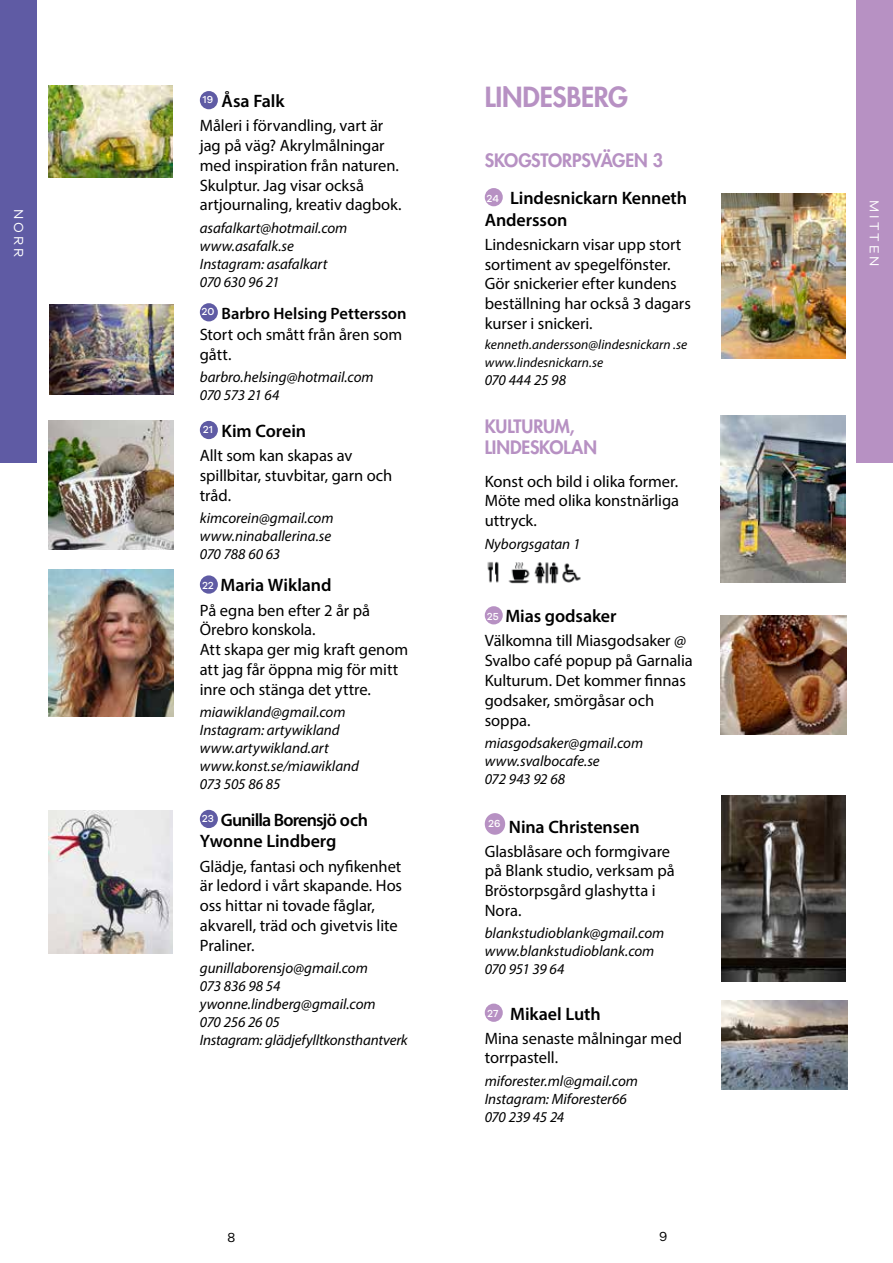
<style>
.page{position:relative;width:893px;height:1263px;background:#fff}
.page>*{position:absolute;margin:0;border:0;box-sizing:border-box;transform-origin:0 0}
.t1{font:800 27px "Futura Std";letter-spacing:-.01em;color:#b791c3}
.t2{font:600 18px/21.6px "Myriad Pro";letter-spacing:-.005em;color:#000}
.t3{font:800 18px/21.6px "Futura Std";letter-spacing:-.01em;color:#b791c3}
.t4{font:600 18px/21.6px "Myriad Pro";letter-spacing:-.025em;color:#000}
.t5{font:16.5px/19.8px "Myriad Pro";letter-spacing:-.005em;color:#000}
.t6{font:italic 15px/18px "Myriad Pro";color:#000}
.t7{font:italic 13.5px/18px "Myriad Pro";color:#000}
.t8{font:13.5px "Galano Grotesque";letter-spacing:.215em;color:#fff}
.t9{font:13.5px "Galano Grotesque";color:#000}
.s1{font-weight:600}
.s2{font-family:"Galano Grotesque";font-weight:500;font-size:10.5px;color:#fff}
</style>
<div class="page">
<div style="left:200px;top:91px;width:18px;height:18px;background:#5f5ba4;border-radius:50%"></div>
<div style="left:200px;top:303px;width:18px;height:18px;background:#5f5ba4;border-radius:50%"></div>
<div style="left:200px;top:421px;width:18px;height:18px;background:#5f5ba4;border-radius:50%"></div>
<div style="left:200px;top:575px;width:18px;height:19px;background:#5f5ba4;border-radius:50%"></div>
<div style="left:200px;top:810px;width:18px;height:18px;background:#5f5ba4;border-radius:50%"></div>
<img style="left:49px;top:86px;width:124px;height:91px">
<img style="left:50px;top:305px;width:123px;height:90px">
<img style="left:49px;top:421px;width:124px;height:129px">
<img style="left:49px;top:569px;width:124px;height:148px">
<img style="left:49px;top:810px;width:124px;height:143px">
<div style="left:485px;top:188px;width:18px;height:18px;background:#b791c3;border-radius:50%"></div>
<img style="left:487px;top:561px;width:43px;height:23px">
<img style="left:534px;top:562px;width:25px;height:22px">
<img style="left:562px;top:563px;width:19px;height:20px">
<div style="left:485px;top:606px;width:18px;height:18px;background:#b791c3;border-radius:50%"></div>
<div style="left:485px;top:813px;width:20px;height:22px;background:#b791c3;border-radius:50%"></div>
<div style="left:485px;top:1003px;width:18px;height:19px;background:#b791c3;border-radius:50%"></div>
<img style="left:721px;top:194px;width:124px;height:165px">
<img style="left:721px;top:416px;width:125px;height:167px">
<img style="left:720px;top:616px;width:127px;height:118px">
<img style="left:722px;top:795px;width:124px;height:186px">
<img style="left:722px;top:1000px;width:125px;height:89px">
<div style="left:0;top:0;width:36px;height:462px;background:#5f5ba4"></div>
<div style="left:857px;top:0;width:36px;height:462px;background:#b791c3"></div>
<h1 class="t1" style="left:485px;top:80px;width:145px">LINDESBERG</h1>
<p class="t2" style="left:203px;top:90px;width:83px"><sup>19</sup> Åsa Falk</p>
<p class="t5" style="left:200px;top:115px;width:203px">Måleri i förvandling, vart är jag på väg? Akrylmålningar med inspiration från naturen.<br>Skulptur. Jag visar också artjournaling, kreativ dagbok.</p>
<p class="t6" style="left:200px;top:218px;width:149px">asafalkart@hotmail.com www.asafalk.se<br>Instagram: asafalkart<br>070 630 96 21</p>
<p class="t5" style="left:200px;top:303px;width:208px;line-height:20.2px"><sup>20</sup> <span class="s1">Barbro Helsing Pettersson<br></span>Stort och smått från åren som gått.</p>
<p class="t6" style="left:200px;top:368px;width:175px">barbro.helsing@hotmail.com<br>070 573 21 64</p>
<p class="t2" style="left:203px;top:420px;width:104px"><sup>21</sup> Kim Corein</p>
<p class="t5" style="left:200px;top:445px;width:194px">Allt som kan skapas av spillbitar, stuvbitar, garn och tråd.</p>
<p class="t6" style="left:200px;top:508px;width:135px">kimcorein@gmail.com www.ninaballerina.se<br>070 788 60 63</p>
<p class="t2" style="left:202px;top:574px;width:131px"><span class="s2">22</span> Maria Wikland</p>
<p class="t5" style="left:200px;top:600px;width:210px">På egna ben efter 2 år på<br>Örebro konskola.<br>Att skapa ger mig kraft genom att jag får öppna mig för mitt inre och stänga det yttre.</p>
<p class="t6" style="left:200px;top:703px;width:161px">miawikland@gmail.com<br>Instagram: artywikland www.artywikland.art www.konst.se/miawikland<br>073 505 86 85</p>
<p class="t4" style="left:200px;top:808px;width:170px"><sup>23</sup> Gunilla Borensjö och<br>Ywonne Lindberg</p>
<p class="t5" style="left:200px;top:856px;width:204px">Glädje, fantasi och nyfikenhet är ledord i vårt skapande. Hos oss hittar ni tovade fåglar, akvarell, träd och givetvis lite<br>Praliner.</p>
<p class="t6" style="left:200px;top:959px;width:209px">gunillaborensjo@gmail.com<br>073 836 98 54 ywonne.lindberg@gmail.com<br>070 256 26 05<br>Instagram: glädjefylltkonsthantverk</p>
<p class="t3" style="left:485px;top:150px;width:180px">SKOGSTORPSVÄGEN 3</p>
<p class="t2" style="left:485px;top:187px;width:204px"><span class="s2">24</span> Lindesnickarn Kenneth<br>Andersson</p>
<p class="t5" style="left:485px;top:234px;width:208px">Lindesnickarn visar upp stort sortiment av spegelfönster.<br>Gör snickerier efter kundens beställning har också 3 dagars kurser i snickeri.</p>
<p class="t7" style="left:485px;top:336px;width:204px">kenneth.andersson@lindesnickarn .se www.lindesnickarn.se</p>
<p class="t6" style="left:485px;top:371px;width:83px">070 444 25 98</p>
<p class="t3" style="left:485px;top:415px;width:114px">KULTURUM,<br>LINDESKOLAN</p>
<p class="t5" style="left:485px;top:471px;width:196px;text-align:justify">Konst och bild i olika former.<br>Möte med olika konstnärliga uttryck.</p>
<p class="t6" style="left:485px;top:534px;width:97px">Nyborgsgatan 1</p>
<p class="t8" style="left:27px;top:209px;width:49px;rotate:90deg">NORR</p>
<p class="t8" style="left:882px;top:200px;width:68px;rotate:90deg">MITTEN</p>
<p class="t2" style="left:487px;top:605px;width:131px"><span class="s2">25</span> Mias godsaker</p>
<p class="t5" style="left:485px;top:631px;width:209px">Välkomna till Miasgodsaker @<br>Svalbo café popup på Garnalia<br>Kulturum. Det kommer finnas godsaker, smörgåsar och soppa.</p>
<p class="t6" style="left:485px;top:733px;width:160px">miasgodsaker@gmail.com www.svalbocafe.se<br>072 943 92 68</p>
<p class="t2" style="left:488px;top:815px;width:153px"><sup>26</sup> Nina Christensen</p>
<p class="t5" style="left:485px;top:841px;width:192px">Glasblåsare och formgivare på Blank studio, verksam på<br>Bröstorpsgård glashytta i<br>Nora.</p>
<p class="t6" style="left:485px;top:924px;width:181px">blankstudioblank@gmail.com www.blankstudioblank.com<br>070 951 39 64</p>
<p class="t2" style="left:487px;top:1002px;width:115px"><span class="s2">27</span> Mikael Luth</p>
<p class="t5" style="left:485px;top:1028px;width:199px">Mina senaste målningar med torrpastell.</p>
<p class="t6" style="left:485px;top:1071px;width:155px">miforester.ml@gmail.com<br>Instagram: Miforester66<br>070 239 45 24</p>
<p class="t9" style="left:227px;top:1230px;width:9px">8</p>
<p class="t9" style="left:659px;top:1228px;width:10px">9</p>
</div>
